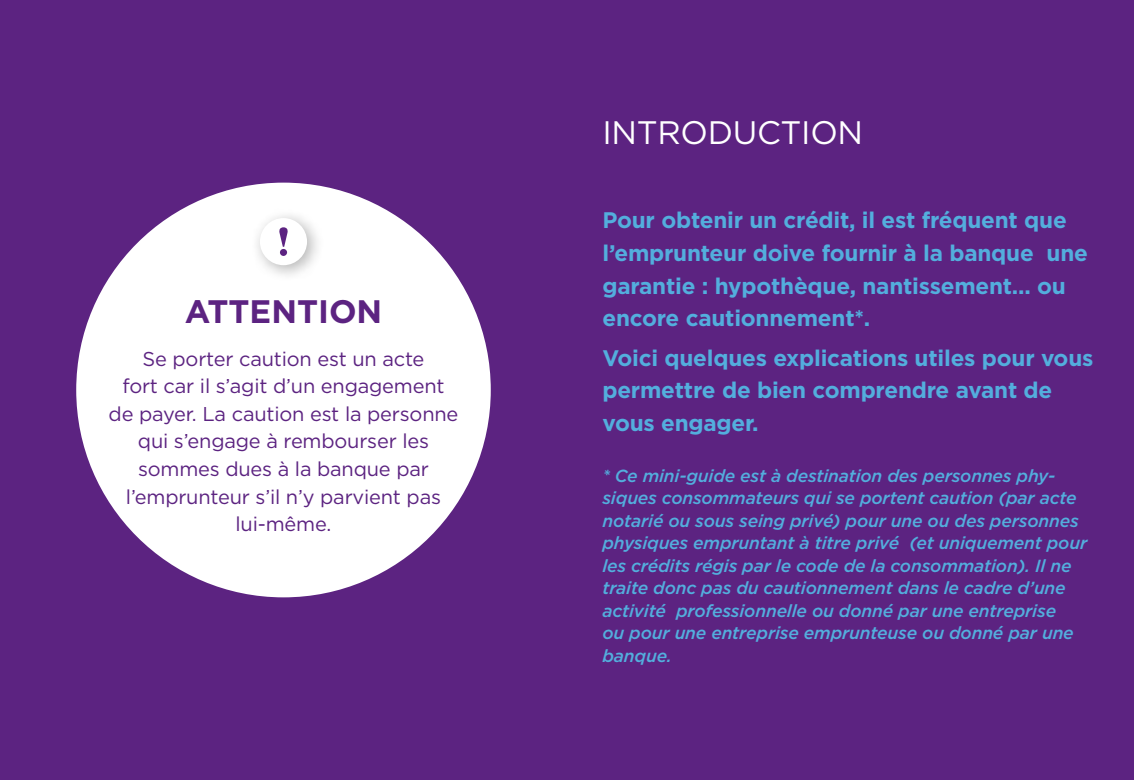
<style>
.page{position:relative;width:1134px;height:780px;background:#fff}
.page>*{position:absolute;margin:0;border:0;box-sizing:border-box;transform-origin:0 0}
.H2_-_sommaire___intr{font:32.5px "Gotham";letter-spacing:-.01em;color:#fff}
.H3_-ATTENTION{font:700 32.5px "Gotham";color:#5c2381}
.Texte_intro{font:700 22.5px/32.5px "Gotham";letter-spacing:-.01em;color:#53aedd}
.Texte_attention{font:20px/27.5px "Gotham";letter-spacing:-.01em;color:#5c2381;text-align:center}
.Texte_intro-2{font:italic 500 17.5px/22.5px "Gotham";letter-spacing:-.01em;color:#53aedd}
</style>
<div class="page">
<div style="left:567px;top:0;width:567px;height:780px;background:#5c2381"></div>
<div style="left:0;top:0;width:567px;height:780px;background:#5c2381"></div>
<div style="left:76px;top:183px;width:415px;height:414px;background:#fff;border-radius:50%"></div>
<div style="left:250px;top:208px;width:75px;height:75px;background:#000;opacity:.3"></div>
<div style="left:260px;top:218px;width:47px;height:47px;background:#fff;border-radius:50%"></div>
<svg style="left:279px;top:227px;width:9px;height:29px"></svg>
<h3 class="H3_-ATTENTION" style="left:185px;top:290px;width:199px">ATTENTION</h3>
<p class="Texte_attention" style="left:109px;top:344px;width:351px">Se porter caution est un acte<br>fort car il s’agit d’un engagement de payer. La caution est la personne qui s’engage à rembourser les sommes dues à la banque par l’emprunteur s’il n’y parvient pas lui-même.</p>
<h2 class="H2_-_sommaire___intr" style="left:602px;top:112px;width:262px">INTRODUCTION</h2>
<p class="Texte_intro" style="left:602px;top:204px;width:487px">Pour obtenir un crédit, il est fréquent que l’emprunteur doive fournir à la banque une garantie : hypothèque, nantissement... ou encore cautionnement*.</p>
<p class="Texte_intro" style="left:602px;top:341px;width:492px">Voici quelques explications utiles pour vous permettre de bien comprendre avant de vous engager.</p>
<p class="Texte_intro-2" style="left:602px;top:464px;width:486px">* Ce mini-guide est à destination des personnes phy&shy;siques consommateurs qui se portent caution (par acte notarié ou sous seing privé) pour une ou des personnes physiques empruntant à titre privé (et uniquement pour les crédits régis par le code de la consommation). Il ne traite donc pas du cautionnement dans le cadre d’une activité professionnelle ou donné par une entreprise<br>ou pour une entreprise emprunteuse ou donné par une banque.</p>
</div>
